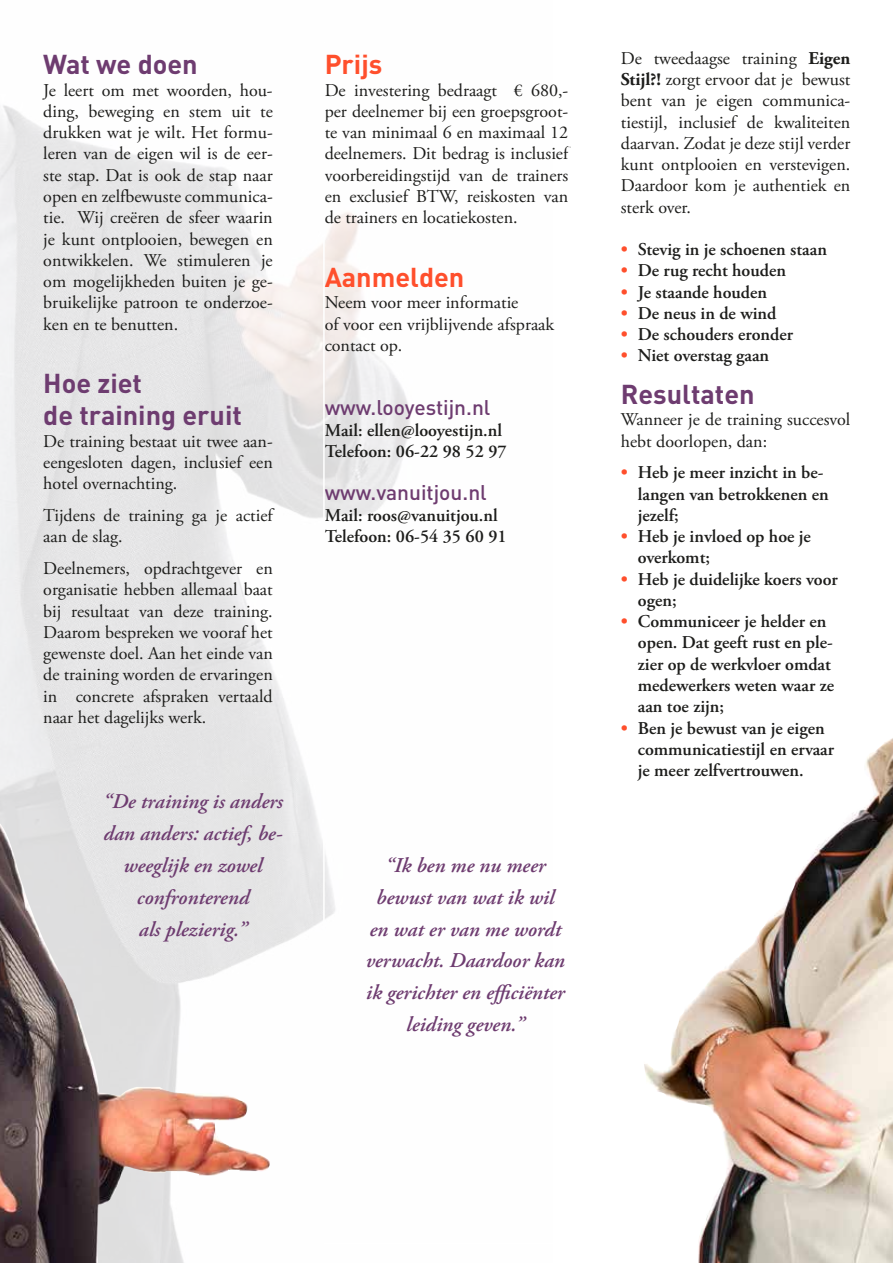
<style>
.page{position:relative;width:893px;height:1263px;background:#fff}
.page>*{position:absolute;margin:0;border:0;box-sizing:border-box;transform-origin:0 0}
.t1{font:700 27px/32px "DIN";color:#6e3c70}
.t2{font:700 27px "DIN";color:#ff4f2c}
.t3{font:italic 600 21px/32px "Adobe Garamond Pro";color:#6e3c70;text-align:center}
.t4{font:500 21px "DIN";color:#6e3c70}
.t5{font:18px/21.3px "Adobe Garamond Pro";color:#1d1d1b;text-align:justify}
.t6{font:600 18px/21.3px "Adobe Garamond Pro";color:#1d1d1b}
.s1{font-weight:700}
.s2{color:#ff4f2c}
</style>
<div class="page">
<img style="left:0;top:105px;width:410px;height:844px">
<img style="left:644px;top:738px;width:249px;height:525px">
<img style="left:0;top:823px;width:270px;height:440px">
<h1 class="t1" style="left:43px;top:48px;width:156px">Wat we doen</h1>
<p class="t5" style="left:43px;top:80px;width:231px">Je leert om met woorden, hou&shy;ding, beweging en stem uit te drukken wat je wilt. Het formu&shy;leren van de eigen wil is de eer&shy;ste stap. Dat is ook de stap naar open en zelfbewuste communica&shy;tie. Wij creëren de sfeer waarin je kunt ontplooien, bewegen en ontwikkelen. We stimuleren je om mogelijkheden buiten je ge&shy;bruikelijke patroon te onderzoe&shy;ken en te benutten.</p>
<h1 class="t1" style="left:43px;top:366px;width:200px">Hoe ziet<br>de training eruit</h1>
<p class="t5" style="left:43px;top:431px;width:231px">De training bestaat uit twee aan&shy;eengesloten dagen, inclusief een hotel overnachting.</p>
<p class="t5" style="left:43px;top:505px;width:231px">Tijdens de training ga je actief aan de slag.</p>
<p class="t5" style="left:43px;top:558px;width:231px">Deelnemers, opdrachtgever en organisatie hebben allemaal baat bij resultaat van deze training.<br>Daarom bespreken we vooraf het gewenste doel. Aan het einde van de training worden de ervaringen in concrete afspraken vertaald naar het dagelijks werk.</p>
<p class="t3" style="left:103px;top:786px;width:182px">“De training is anders dan anders: actief, be&shy;weeglijk en zowel confronterend<br>als plezierig.”</p>
<h1 class="t2" style="left:325px;top:47px;width:59px">Prijs</h1>
<p class="t5" style="left:325px;top:80px;width:245px">De investering bedraagt € 680,- per deelnemer bij een groepsgroot&shy;te van minimaal 6 en maximaal 12 deelnemers. Dit bedrag is inclusief voorbereidingstijd van de trainers en exclusief BTW, reiskosten van de trainers en locatiekosten.</p>
<h1 class="t2" style="left:325px;top:260px;width:141px">Aanmelden</h1>
<p class="t5" style="left:325px;top:293px;width:231px;text-align:left">Neem voor meer informatie<br>of voor een vrijblijvende afspraak contact op.</p>
<p class="t4" style="left:325px;top:394px;width:167px">www.looyestijn.nl</p>
<p class="t6" style="left:325px;top:420px;width:183px">Mail: ellen@looyestijn.nl<br>Telefoon: 06-22 98 52 97</p>
<p class="t4" style="left:325px;top:479px;width:164px">www.vanuitjou.nl</p>
<p class="t6" style="left:325px;top:505px;width:183px">Mail: roos@vanuitjou.nl<br>Telefoon: 06-54 35 60 91</p>
<p class="t3" style="left:366px;top:850px;width:201px">“Ik ben me nu meer bewust van wat ik wil en wat er van me wordt verwacht. Daardoor kan ik gerichter en efficiënter leiding geven.”</p>
<p class="t5" style="left:621px;top:48px;width:231px">De tweedaagse training <span class="s1">Eigen Stijl?!</span> zorgt ervoor dat je bewust bent van je eigen communica&shy;tiestijl, inclusief de kwaliteiten daarvan. Zodat je deze stijl verder kunt ontplooien en verstevigen.<br>Daardoor kom je authentiek en sterk over.</p>
<p class="t6" style="left:621px;top:239px;width:208px"><span class="s2">•</span> Stevig in je schoenen staan</p>
<p class="t6" style="left:621px;top:260px;width:167px"><span class="s2">•</span> De rug recht houden</p>
<p class="t6" style="left:621px;top:281px;width:148px"><span class="s2">•</span> Je staande houden</p>
<p class="t6" style="left:621px;top:303px;width:157px"><span class="s2">•</span> De neus in de wind</p>
<p class="t6" style="left:621px;top:324px;width:174px"><span class="s2">•</span> De schouders eronder</p>
<p class="t6" style="left:621px;top:345px;width:150px"><span class="s2">•</span> Niet overstag gaan</p>
<h1 class="t1" style="left:621px;top:377px;width:135px">Resultaten</h1>
<p class="t5" style="left:621px;top:409px;width:231px">Wanneer je de training succesvol hebt doorlopen, dan:</p>
<p class="t6" style="left:638px;top:462px;width:192px;text-indent:-17px"><span class="s2">•</span> Heb je meer inzicht in be&shy;langen van betrokkenen en jezelf;</p>
<p class="t6" style="left:638px;top:526px;width:175px;text-indent:-17px"><span class="s2">•</span> Heb je invloed op hoe je overkomt;</p>
<p class="t6" style="left:638px;top:568px;width:201px;text-indent:-17px"><span class="s2">•</span> Heb je duidelijke koers voor ogen;</p>
<p class="t6" style="left:638px;top:611px;width:198px;text-indent:-17px"><span class="s2">•</span> Communiceer je helder en open. Dat geeft rust en ple&shy;zier op de werkvloer omdat medewerkers weten waar ze aan toe zijn;</p>
<p class="t6" style="left:638px;top:717px;width:198px;text-indent:-17px"><span class="s2">•</span> Ben je bewust van je eigen communicatiestijl en ervaar je meer zelfvertrouwen.</p>
</div>
